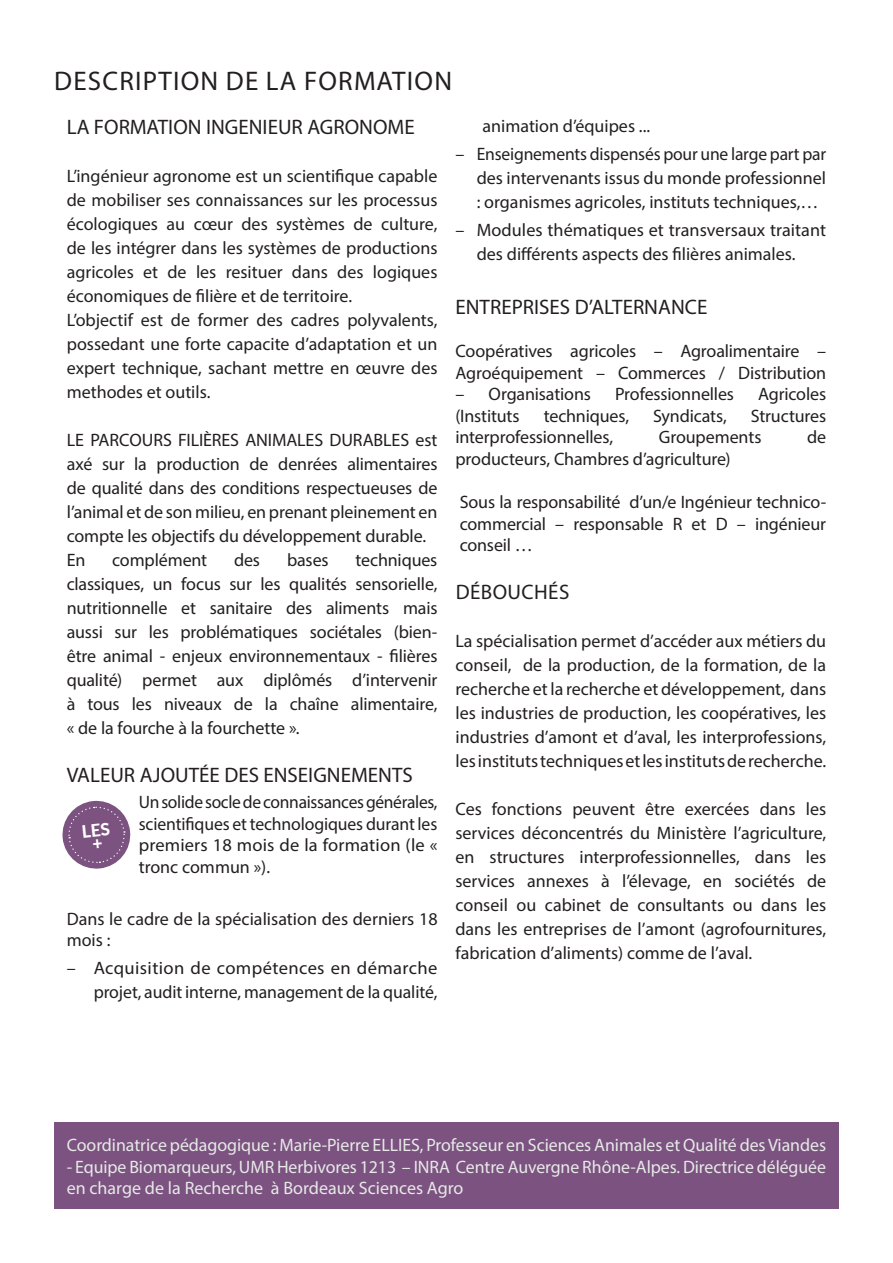
<style>
.page{position:relative;width:893px;height:1263px;background:#fff}
.page>*{position:absolute;margin:0;border:0;box-sizing:border-box;transform-origin:0 0}
.t1{font:27px "Myriad Pro";letter-spacing:.045em;color:#231f20}
.t2{font:21px "Myriad Pro";color:#231f20}
.t3{font:21px "Myriad Pro";letter-spacing:.02em;color:#231f20}
.t4{font:18px/24px "Myriad Pro";color:#231f20;text-align:justify}
.t5{font:18px/21.6px "Myriad Pro";letter-spacing:-.005em;color:#e7e9e7}
.t6{font:800 17.25px/13.2px "Lato";color:#fff;text-align:center}
</style>
<div class="page">
<svg style="left:62px;top:800px;width:69px;height:69px"></svg>
<div style="left:54px;top:1122px;width:785px;height:87px;background:#7b5280"></div>
<h1 class="t1" style="left:54px;top:64px;width:399px">DESCRIPTION DE LA FORMATION</h1>
<p class="t2" style="left:67px;top:114px;width:349px">LA FORMATION INGENIEUR AGRONOME</p>
<p class="t4" style="left:67px;top:164px;width:372px;text-align:left">L’ingénieur agronome est un scientifique capable de mobiliser ses connaissances sur les processus écologiques au cœur des systèmes de culture, de les intégrer dans les systèmes de productions agricoles et de les resituer dans des logiques économiques de filière et de territoire.<br>L’objectif est de former des cadres polyvalents, possedant une forte capacite d’adaptation et un expert technique, sachant mettre en œuvre des methodes et outils.</p>
<p class="t4" style="left:67px;top:428px;width:372px;text-align:left">LE PARCOURS FILIÈRES ANIMALES DURABLES est axé sur la production de denrées alimentaires de qualité dans des conditions respectueuses de l’animal et de son milieu, en prenant pleinement en compte les objectifs du développement durable.<br>En</p>
<p class="t4" style="left:67px;top:548px;width:372px;text-indent:289px">techniques classiques, un focus sur les qualités sensorielle, nutritionnelle et sanitaire des aliments mais aussi sur les problématiques sociétales (bien&shy;être animal - enjeux environnementaux - filières qualité) permet aux diplômés d’intervenir à tous les niveaux de la chaîne alimentaire, « de la fourche à la fourchette ».</p>
<p class="t2" style="left:67px;top:762px;width:347px">VALEUR AJOUTÉE DES ENSEIGNEMENTS</p>
<p class="t4" style="left:139px;top:791px;width:300px;line-height:21.6px">Un solide socle de connaissances générales, scientifiques et technologiques durant les premiers 18 mois de la formation (le « tronc commun »).</p>
<p class="t4" style="left:67px;top:907px;width:372px;line-height:21.6px">Dans le cadre de la spécialisation des derniers 18 mois :</p>
<p class="t4" style="left:67px;top:956px;width:372px;text-align:right">– Acquisition de compétences en démarche projet, audit interne, management de la qualité,</p>
<p class="t4" style="left:112px;top:548px;width:97px">complément</p>
<p class="t4" style="left:234px;top:548px;width:28px">des</p>
<p class="t4" style="left:287px;top:548px;width:43px">bases</p>
<p class="t6" style="left:81px;top:824px;width:30px;rotate:-6deg">LES +</p>
<p class="t4" style="left:482px;top:113px;width:169px">animation d’équipes ...</p>
<p class="t4" style="left:477px;top:142px;width:351px;text-indent:-21px">– Enseignements dispensés pour une large part par des intervenants issus du monde professionnel : organismes agricoles, instituts techniques,…</p>
<p class="t4" style="left:455px;top:218px;width:372px;text-align:center">– Modules thématiques et transversaux traitant des différents aspects des filières animales.</p>
<p class="t2" style="left:455px;top:294px;width:253px">ENTREPRISES D’ALTERNANCE</p>
<p class="t4" style="left:455px;top:340px;width:372px;line-height:21.6px">Coopératives agricoles – Agroalimentaire –<br>Agroéquipement – Commerces / Distribution</p>
<p class="t4" style="left:455px;top:382px;width:137px">– Organisations</p>
<p class="t4" style="left:615px;top:382px;width:121px">Professionnelles</p>
<p class="t4" style="left:758px;top:382px;width:70px">Agricoles</p>
<p class="t4" style="left:455px;top:403px;width:66px">(Instituts</p>
<p class="t4" style="left:544px;top:403px;width:87px">techniques,</p>
<p class="t4" style="left:653px;top:403px;width:75px">Syndicats,</p>
<p class="t4" style="left:751px;top:403px;width:77px">Structures</p>
<p class="t4" style="left:455px;top:425px;width:159px">interprofessionnelles,</p>
<p class="t4" style="left:659px;top:425px;width:104px">Groupements</p>
<p class="t4" style="left:807px;top:425px;width:21px">de</p>
<p class="t4" style="left:455px;top:447px;width:277px">producteurs, Chambres d’agriculture)</p>
<p class="t4" style="left:460px;top:491px;width:368px;line-height:21.6px">Sous la responsabilité d’un/e Ingénieur technico&shy;commercial – responsable R et D – ingénieur conseil …</p>
<p class="t3" style="left:456px;top:579px;width:115px">DÉBOUCHÉS</p>
<p class="t4" style="left:455px;top:629px;width:372px">La spécialisation permet d’accéder aux métiers du conseil, de la production, de la formation, de la recherche et la recherche et développement, dans les industries de production, les coopératives, les industries d’amont et d’aval, les interprofessions, les instituts techniques et les instituts de recherche.</p>
<p class="t4" style="left:455px;top:797px;width:372px">Ces fonctions peuvent être exercées dans les services déconcentrés du Ministère l’agriculture, en structures interprofessionnelles, dans les services annexes à l’élevage, en sociétés de conseil ou cabinet de consultants ou dans les dans les entreprises de l’amont (agrofournitures, fabrication d’aliments) comme de l’aval.</p>
<p class="t5" style="left:67px;top:1134px;width:761px">Coordinatrice pédagogique : Marie-Pierre ELLIES, Professeur en Sciences Animales et Qualité des Viandes</p>
<p class="t5" style="left:67px;top:1155px;width:761px">- Equipe Biomarqueurs, UMR Herbivores 1213 – INRA Centre Auvergne Rhône-Alpes. Directrice déléguée en charge de la Recherche à Bordeaux Sciences Agro</p>
</div>
